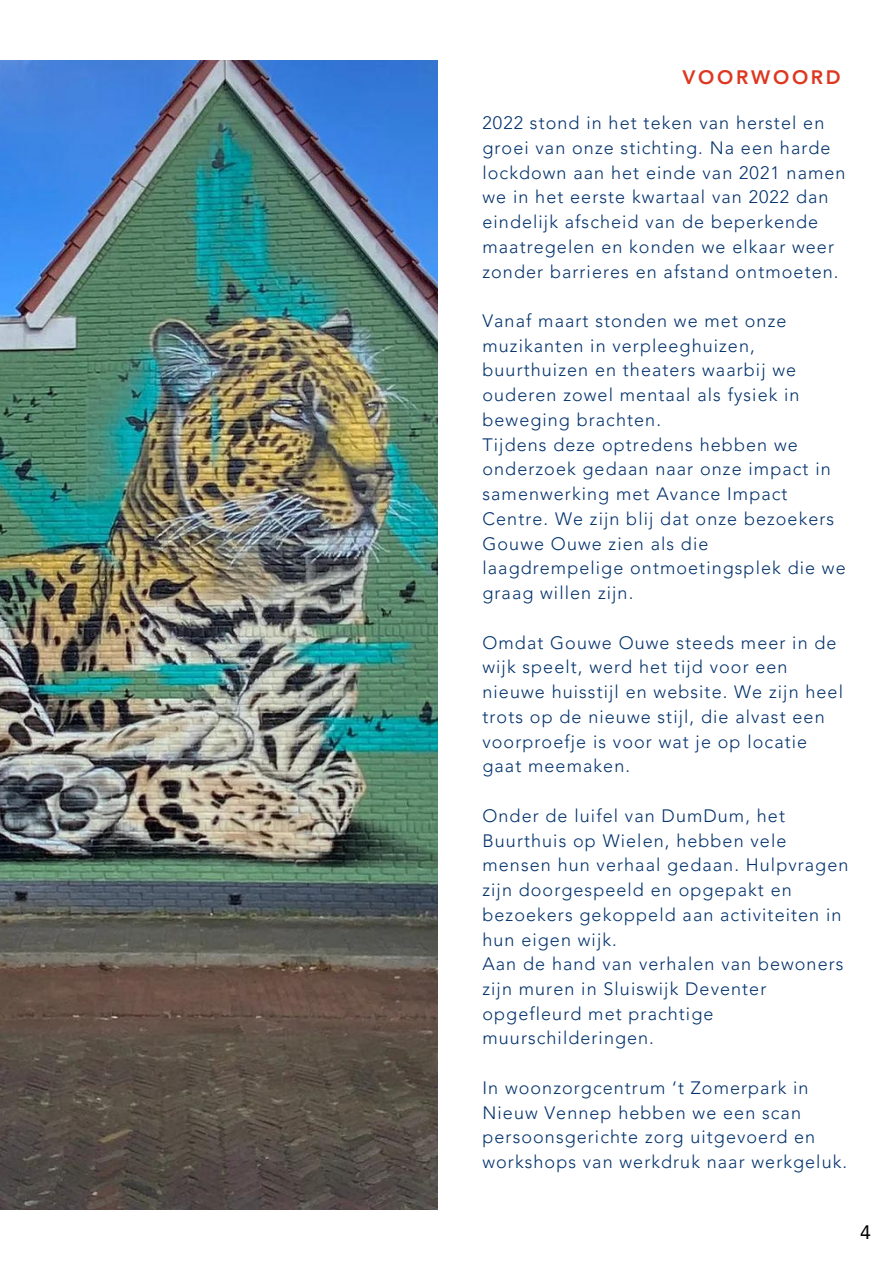
<style>
.page{position:relative;width:893px;height:1264px;background:#fff}
.page>*{position:absolute;margin:0;border:0;box-sizing:border-box;transform-origin:0 0}
.t1{font:800 19.5px "Avenir LT Pro";letter-spacing:.14em;color:#de371f}
.t2{font:19.5px "Avenir LT Pro";color:#000}
.t3{font:300 18px/24.8px "Avenir LT Pro";letter-spacing:.06em;color:#03326c}
</style>
<div class="page">
<img style="left:0;top:61px;width:437px;height:1148px">
<p class="t1" style="left:682px;top:69px;width:160px">VOORWOORD</p>
<p class="t3" style="left:482px;top:112px;width:364px">2022 stond in het teken van herstel en groei van onze stichting. Na een harde lockdown aan het einde van 2021 namen we in het eerste kwartaal van 2022 dan eindelijk afscheid van de beperkende maatregelen en konden we elkaar weer zonder barrieres en afstand ontmoeten.</p>
<p class="t3" style="left:482px;top:310px;width:318px">Vanaf maart stonden we met onze muzikanten in verpleeghuizen, buurthuizen en theaters waarbij we ouderen zowel mentaal als fysiek in beweging brachten.</p>
<p class="t3" style="left:482px;top:433px;width:364px">Tijdens deze optredens hebben we onderzoek gedaan naar onze impact in samenwerking met Avance Impact<br>Centre. We zijn blij dat onze bezoekers<br>Gouwe Ouwe zien als die laagdrempelige ontmoetingsplek die we graag willen zijn.</p>
<p class="t3" style="left:482px;top:631px;width:362px">Omdat Gouwe Ouwe steeds meer in de wijk speelt, werd het tijd voor een nieuwe huisstijl en website. We zijn heel trots op de nieuwe stijl, die alvast een voorproefje is voor wat je op locatie gaat meemaken.</p>
<p class="t3" style="left:482px;top:804px;width:367px">Onder de luifel van DumDum, het<br>Buurthuis op Wielen, hebben vele mensen hun verhaal gedaan. Hulpvragen zijn doorgespeeld en opgepakt en bezoekers gekoppeld aan activiteiten in hun eigen wijk.</p>
<p class="t3" style="left:482px;top:953px;width:362px">Aan de hand van verhalen van bewoners zijn muren in Sluiswijk Deventer opgefleurd met prachtige muurschilderingen.</p>
<p class="t3" style="left:482px;top:1076px;width:366px">In woonzorgcentrum ‘t Zomerpark in Nieuw Vennep hebben we een scan persoonsgerichte zorg uitgevoerd en workshops van werkdruk naar werkgeluk.</p>
<p class="t2" style="left:860px;top:1223px;width:12px">4</p>
</div>
